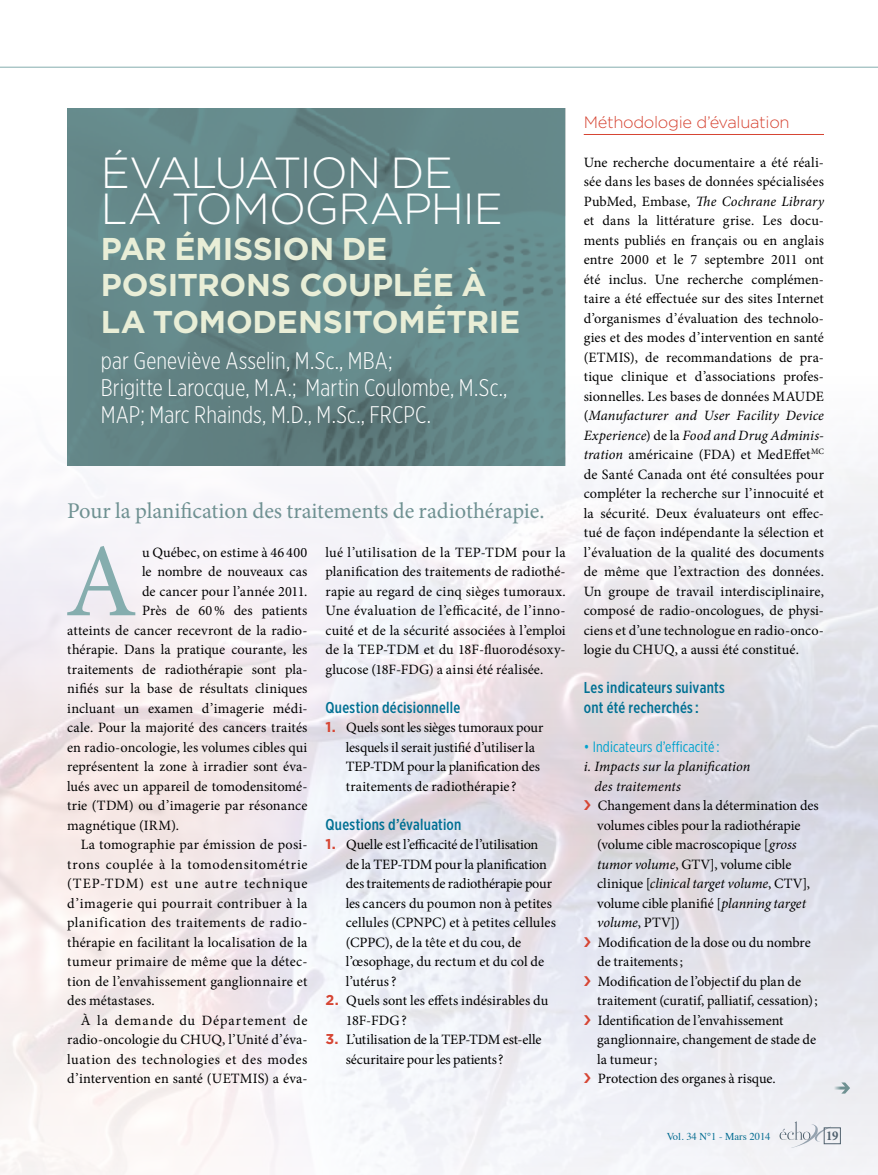
<style>
.page{position:relative;width:878px;height:1175px;background:#fff}
.page>*{position:absolute;margin:0;border:0;box-sizing:border-box;transform-origin:0 0}
.t1{font:104.25px "Minion Pro";color:#85adae}
.t2{font:300 43.5px/36px "Gotham";letter-spacing:-.025em;color:#fff}
.t3{font:700 31.5px/36px "Gotham";letter-spacing:-.01em;color:#e9eed7}
.t4{font:300 24px/27px "Gotham X Narrow";letter-spacing:.005em;color:#fff}
.t5{font:22.5px "Minion Pro";color:#6f9192}
.t6{font:300 16.5px "Gotham";letter-spacing:-.02em;color:#d64533}
.t7{font:500 15.75px/19.5px "Gotham X Narrow";letter-spacing:.015em;color:#007093}
.t8{font:15px "Gotham X Narrow";letter-spacing:.01em;color:#00a2cd}
.t9{font:14.25px/19.5px "Minion Pro";letter-spacing:.005em;color:#000}
.t10{font:14.25px "Minion Pro";letter-spacing:.03em;color:#000}
.t11{font:14.25px "Minion Pro";letter-spacing:.04em;color:#000}
.t12{font:italic 14.25px/19.5px "Minion Pro";letter-spacing:.005em;color:#000}
.t13{font:14.25px "Minion Pro";letter-spacing:.06em;color:#000}
.t14{font:14.25px "Minion Pro";letter-spacing:.055em;color:#000}
.t15{font:700 condensed 13.5px "Minion Pro";color:#546670}
.t16{font:10.5px "Times";color:#007093}
.s1{font-family:"Gotham";font-weight:700;color:#d64533}
.s2{font-style:italic}
</style>
<div class="page">
<img style="left:0;top:245px;width:878px;height:929px">
<hr style="left:0;top:67px;width:878px;height:1px;background:#85adae">
<hr style="left:583px;top:134px;width:241px;height:1px;background:#d64533">
<img style="left:67px;top:108px;width:498px;height:357px">
<svg style="left:832px;top:1082px;width:18px;height:11px"></svg>
<svg style="left:584px;top:800px;width:6px;height:10px"></svg>
<svg style="left:584px;top:936px;width:6px;height:10px"></svg>
<svg style="left:584px;top:975px;width:6px;height:10px"></svg>
<svg style="left:584px;top:1014px;width:6px;height:10px"></svg>
<svg style="left:584px;top:1073px;width:6px;height:10px"></svg>
<h2 class="t2" style="left:101px;top:154px;width:404px">ÉVALUATION DE<br>LA TOMOGRAPHIE</h2>
<h3 class="t3" style="left:101px;top:231px;width:421px">PAR ÉMISSION DE<br>POSITRONS COUPLÉE À<br>LA TOMODENSITOMÉTRIE</h3>
<h3 class="t4" style="left:101px;top:346px;width:408px">par Geneviève Asselin, M.Sc., MBA;<br>Brigitte Larocque, M.A.; Martin Coulombe, M.Sc.,<br>MAP; Marc Rhainds, M.D., M.Sc., FRCPC.</h3>
<h3 class="t5" style="left:67px;top:495px;width:478px">Pour la planification des traitements de radiothérapie.</h3>
<h1 class="t1" style="left:65px;top:512px;width:74px">A</h1>
<p class="t9" style="left:142px;top:542px;width:167px">u Québec, on estime à 46 400</p>
<p class="t9" style="left:325px;top:542px;width:242px;text-align:justify">lué l’utilisation de la TEP-TDM pour la planification des traitements de radiothé&shy;rapie au regard de cinq sièges tumoraux.<br>Une évaluation de l’efficacité, de l’inno&shy;cuité et de la sécurité associées à l’emploi de la TEP-TDM et du 18F-fluorodésoxy&shy;glucose (18F-FDG) a ainsi été réalisée.</p>
<p class="t7" style="left:325px;top:697px;width:136px">Question décisionnelle</p>
<p class="t9" style="left:346px;top:718px;width:199px;text-indent:-20px"><span class="s1">1.</span> Quels sont les sièges tumoraux pour lesquels il serait justifié d’utiliser la TEP-TDM pour la planification des traitements de radiothérapie ?</p>
<p class="t7" style="left:325px;top:814px;width:137px">Questions d’évaluation</p>
<p class="t9" style="left:346px;top:835px;width:212px;text-indent:-20px"><span class="s1">1.</span> Quelle est l’efficacité de l’utilisation<br>de la TEP-TDM pour la planification des traitements de radiothérapie pour les cancers du poumon non à petites cellules (CPNPC) et à petites cellules (CPPC), de la tête et du cou, de l’œsophage, du rectum et du col de l’utérus?</p>
<p class="t9" style="left:346px;top:991px;width:204px;text-indent:-20px"><span class="s1">2.</span> Quels sont les effets indésirables du<br>18F-FDG?</p>
<p class="t9" style="left:346px;top:1030px;width:197px;text-indent:-20px"><span class="s1">3.</span> L’utilisation de la TEP-TDM est-elle sécuritaire pour les patients?</p>
<p class="t9" style="left:142px;top:562px;width:167px">le nombre de nouveaux cas</p>
<p class="t9" style="left:142px;top:581px;width:167px">de cancer pour l’année 2011.</p>
<p class="t9" style="left:142px;top:601px;width:167px">Près de 60% des patients</p>
<p class="t9" style="left:67px;top:620px;width:242px">atteints de cancer recevront de la radio-</p>
<p class="t9" style="left:67px;top:640px;width:242px">thérapie. Dans la pratique courante, les</p>
<p class="t9" style="left:67px;top:659px;width:242px">traitements de radiothérapie sont pla-</p>
<p class="t9" style="left:67px;top:679px;width:242px">nifiés sur la base de résultats cliniques</p>
<p class="t9" style="left:67px;top:698px;width:242px">incluant un examen d’imagerie médi-</p>
<p class="t9" style="left:67px;top:718px;width:242px">cale. Pour la majorité des cancers traités</p>
<p class="t9" style="left:67px;top:737px;width:242px">en radio-oncologie, les volumes cibles qui</p>
<p class="t9" style="left:67px;top:757px;width:242px">représentent la zone à irradier sont éva-</p>
<p class="t9" style="left:67px;top:776px;width:242px">lués avec un appareil de tomodensitomé-</p>
<p class="t9" style="left:67px;top:796px;width:242px">trie (TDM) ou d’imagerie par résonance</p>
<p class="t9" style="left:67px;top:815px;width:113px">magnétique (IRM).</p>
<p class="t9" style="left:81px;top:835px;width:228px">La tomographie par émission de posi-</p>
<p class="t11" style="left:67px;top:854px;width:242px">trons couplée à la tomodensitométrie</p>
<p class="t13" style="left:67px;top:874px;width:242px">(TEP-TDM) est une autre technique</p>
<p class="t10" style="left:67px;top:893px;width:242px">d’imagerie qui pourrait contribuer à la</p>
<p class="t10" style="left:67px;top:913px;width:242px">planification des traitements de radio-</p>
<p class="t9" style="left:67px;top:932px;width:242px">thérapie en facilitant la localisation de la</p>
<p class="t9" style="left:67px;top:952px;width:242px">tumeur primaire de même que la détec-</p>
<p class="t9" style="left:67px;top:971px;width:242px">tion de l’envahissement ganglionnaire et</p>
<p class="t9" style="left:67px;top:991px;width:89px">des métastases.</p>
<p class="t14" style="left:81px;top:1010px;width:228px">À la demande du Département de</p>
<p class="t9" style="left:67px;top:1030px;width:242px">radio-oncologie du CHUQ, l’Unité d’éva-</p>
<p class="t11" style="left:67px;top:1049px;width:242px">luation des technologies et des modes</p>
<p class="t9" style="left:67px;top:1069px;width:242px">d’intervention en santé (UETMIS) a éva-</p>
<p class="t6" style="left:583px;top:111px;width:207px">Méthodologie d’évaluation</p>
<p class="t9" style="left:583px;top:152px;width:242px;text-align:justify">Une recherche documentaire a été réali&shy;sée dans les bases de données spécialisées PubMed, Embase, <span class="s2">The Cochrane Library </span>et dans la littérature grise. Les docu&shy;ments publiés en français ou en anglais entre 2000 et le 7 septembre 2011 ont été inclus. Une recherche complémen&shy;taire a été effectuée sur des sites Internet d’organismes d’évaluation des technolo&shy;gies et des modes d’intervention en santé (ETMIS), de recommandations de pra&shy;tique clinique et d’associations profes&shy;sionnelles. Les bases de données MAUDE (<span class="s2">Manufacturer and User Facility Device Experience</span>) de la <span class="s2">Food and Drug Adminis&shy;tration</span> américaine (FDA) et MedEffet<sup>MC </sup>de Santé Canada ont été consultées pour compléter la recherche sur l’innocuité et la sécurité. Deux évaluateurs ont effec&shy;tué de façon indépendante la sélection et l’évaluation de la qualité des documents de même que l’extraction des données.<br>Un groupe de travail interdisciplinaire, composé de radio-oncologues, de physi&shy;ciens et d’une technologue en radio-onco&shy;logie du CHUQ, a aussi été constitué.</p>
<p class="t7" style="left:583px;top:678px;width:143px">Les indicateurs suivants ont été recherchés :</p>
<p class="t8" style="left:583px;top:737px;width:137px">• Indicateurs d’efficacité :</p>
<p class="t12" style="left:594px;top:757px;width:157px;text-indent:-11px">i. Impacts sur la planification des traitements</p>
<p class="t9" style="left:597px;top:796px;width:223px">Changement dans la détermination des volumes cibles pour la radiothérapie (volume cible macroscopique [<span class="s2">gross tumor volume</span>, GTV], volume cible clinique [<span class="s2">clinical target volume</span>, CTV], volume cible planifié [<span class="s2">planning target volume</span>, PTV])<br>Modification de la dose ou du nombre de traitements;<br>Modification de l’objectif du plan de traitement (curatif, palliatif, cessation); Identification de l’envahissement ganglionnaire, changement de stade de la tumeur;<br>Protection des organes à risque.</p>
<p class="t16" style="left:666px;top:1126px;width:105px">Vol. 34 N°1 - Mars 2014</p>
<p class="t15" style="left:826px;top:1126px;width:14px">19</p>
</div>
